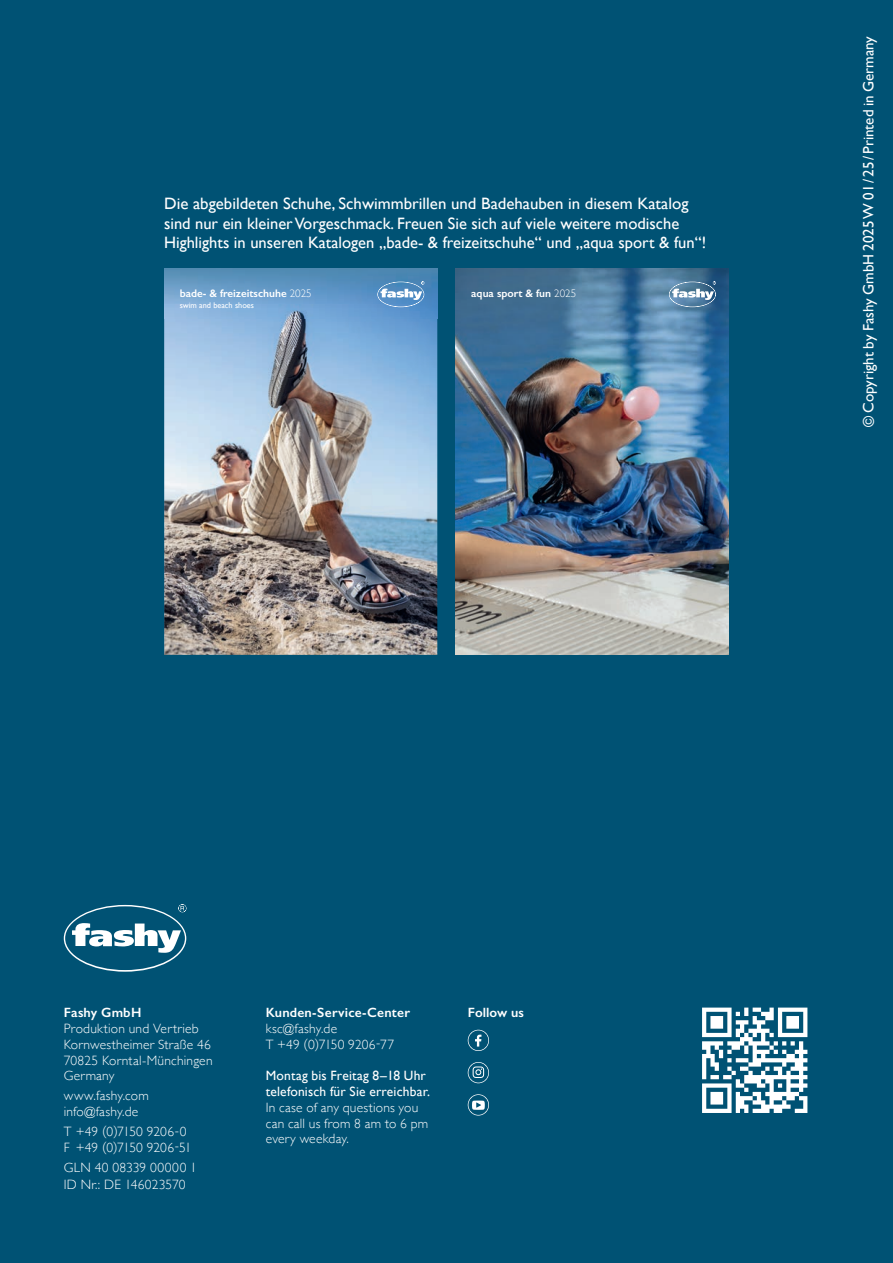
<style>
.page{position:relative;width:893px;height:1263px;background:#005274}
.page>*{position:absolute;margin:0;border:0;box-sizing:border-box;transform-origin:0 0}
.t1{font:16.5px/19.5px "Gill Sans";color:#fff}
.t2{font:15px "Gill Sans";color:#fff}
.t3{font:300 13.5px/15.8px "Gill Sans";letter-spacing:.015em;color:#fff}
.t4{font:13.5px/15.8px "Gill Sans";letter-spacing:.015em;color:#fff}
.t5{font:600 13.5px "Gill Sans";letter-spacing:.015em;color:#fff}
.t6{font:600 10.95px "Gill Sans";color:#fff}
.t7{font:8.25px "Gill Sans";color:#fff}
.s1{font-weight:300}
</style>
<div class="page">
<img style="left:456px;top:268px;width:273px;height:387px">
<svg style="left:669px;top:281px;width:47px;height:26px"></svg>
<img style="left:164px;top:318px;width:273px;height:337px">
<img style="left:164px;top:268px;width:1px;height:258px">
<img style="left:164px;top:268px;width:273px;height:50px">
<svg style="left:377px;top:281px;width:47px;height:26px"></svg>
<svg style="left:64px;top:904px;width:122px;height:68px"></svg>
<svg style="left:702px;top:1007px;width:105px;height:106px"></svg>
<svg style="left:468px;top:1030px;width:21px;height:21px"></svg>
<svg style="left:468px;top:1094px;width:21px;height:21px"></svg>
<svg style="left:468px;top:1062px;width:21px;height:21px"></svg>
<p class="t1" style="left:164px;top:194px;width:544px">Die abgebildeten Schuhe, Schwimmbrillen und Badehauben in diesem Katalog sind nur ein kleiner Vorgeschmack. Freuen Sie sich auf viele weitere modische<br>Highlights in unseren Katalogen „bade- &amp; freizeitschuhe“ und „aqua sport &amp; fun“!</p>
<p class="t6" style="left:180px;top:286px;width:134px">bade- &amp; freizeitschuhe <span class="s1">2025</span></p>
<p class="t7" style="left:180px;top:301px;width:76px">swim and beach shoes</p>
<p class="t6" style="left:471px;top:286px;width:106px">aqua sport &amp; fun <span class="s1">2025</span></p>
<p class="t2" style="left:860px;top:427px;width:392px;rotate:-90deg">© Copyright by Fashy GmbH 2025 W 01 /25/Printed in Germany</p>
<p class="t5" style="left:64px;top:1005px;width:79px">Fashy GmbH</p>
<p class="t3" style="left:64px;top:1020px;width:150px">Produktion und Vertrieb<br>Kornwestheimer Straße 46<br>70825 Korntal-Münchingen<br>Germany</p>
<p class="t3" style="left:64px;top:1087px;width:87px">www.fashy.com info@fashy.de</p>
<p class="t3" style="left:64px;top:1123px;width:129px">T +49 (0)7150 9206-0<br>F +49 (0)7150 9206-51</p>
<p class="t3" style="left:64px;top:1159px;width:135px;line-height:16.2px">GLN 40 08339 00000 1<br>ID Nr.: DE 146023570</p>
<p class="t5" style="left:266px;top:1005px;width:146px">Kunden-Service-Center</p>
<p class="t3" style="left:266px;top:1020px;width:130px">ksc@fashy.de<br>T +49 (0)7150 9206-77</p>
<p class="t4" style="left:266px;top:1068px;width:166px">Montag bis Freitag 8–18 Uhr telefonisch für Sie erreichbar.</p>
<p class="t3" style="left:266px;top:1099px;width:164px">In case of any questions you can call us from 8 am to 6 pm every weekday.</p>
<p class="t5" style="left:468px;top:1005px;width:58px">Follow us</p>
</div>
